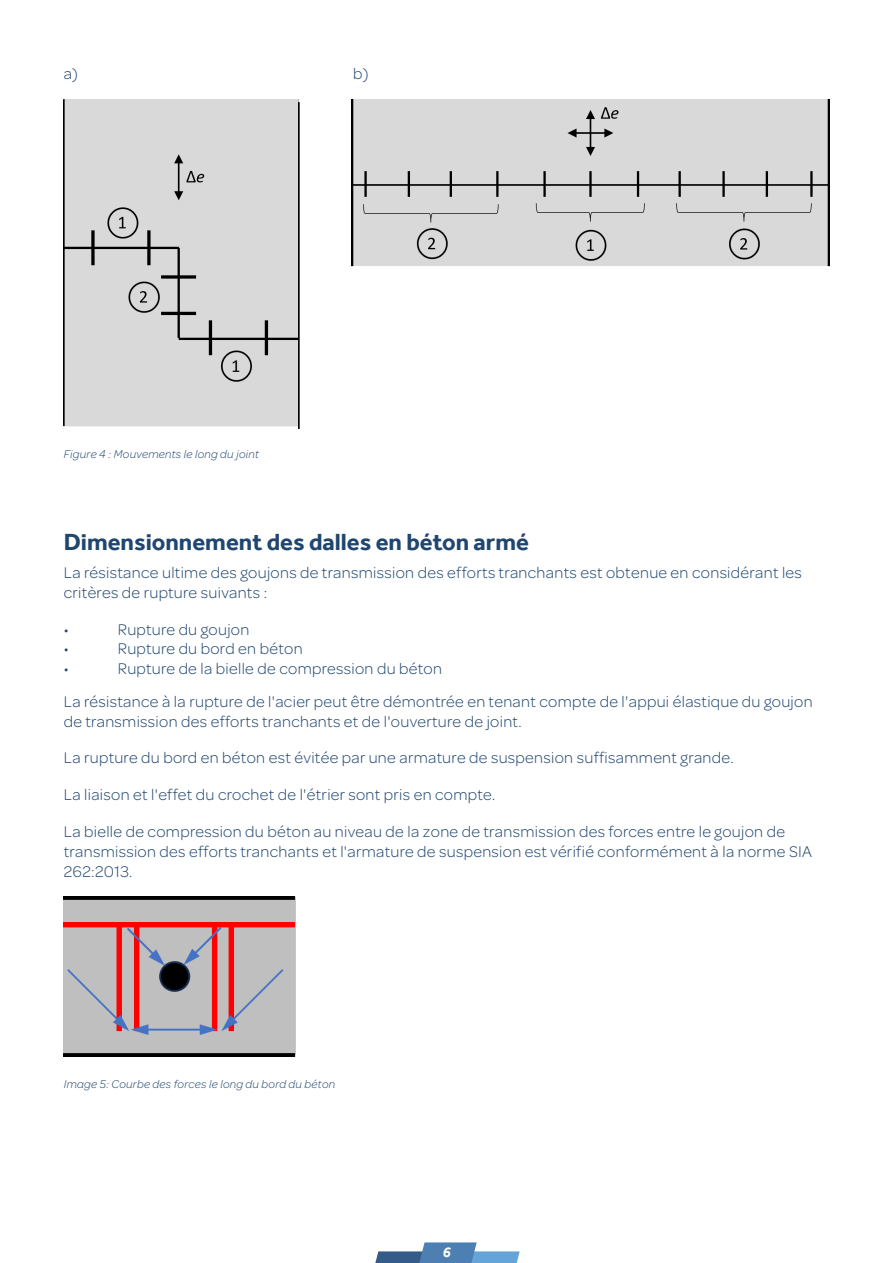
<style>
.page{position:relative;width:893px;height:1263px;background:#fff}
.page>*{position:absolute;margin:0;border:0;box-sizing:border-box;transform-origin:0 0}
.t1{font:700 24px "Effra";color:#204670}
.t2{font:300 16.5px/19.8px "Omnes";letter-spacing:.02em;color:#204670}
.t3{font:italic 700 15px "Effra";color:#fff}
.t4{font:italic 300 12px "Omnes";letter-spacing:.02em;color:#204670}
</style>
<div class="page">
<svg style="left:375px;top:1242px;width:145px;height:21px"></svg>
<div style="left:64px;top:100px;width:235px;height:330px;background:#d9d9d9"></div>
<div style="left:351px;top:100px;width:478px;height:166px;background:#d9d9d9"></div>
<img style="left:64px;top:897px;width:232px;height:160px">
<p class="t2" style="left:64px;top:63px;width:16px">a)</p>
<p class="t2" style="left:353px;top:63px;width:17px">b)</p>
<p class="t4" style="left:64px;top:446px;width:197px">Figure 4 : Mouvements le long du joint</p>
<h1 class="t1" style="left:64px;top:527px;width:467px">Dimensionnement des dalles en béton armé</h1>
<p class="t2" style="left:64px;top:562px;width:740px">La résistance ultime des goujons de transmission des efforts tranchants est obtenue en considérant les critères de rupture suivants :</p>
<p class="t2" style="left:64px;top:618px;width:6px">•</p>
<p class="t2" style="left:118px;top:618px;width:133px">Rupture du goujon</p>
<p class="t2" style="left:64px;top:638px;width:6px">•</p>
<p class="t2" style="left:118px;top:638px;width:186px">Rupture du bord en béton</p>
<p class="t2" style="left:64px;top:658px;width:6px">•</p>
<p class="t2" style="left:64px;top:651px;width:750px;line-height:32.5px;text-indent:54px">Rupture de la bielle de compression du béton<br>La résistance à la rupture de l'acier peut être démontrée en tenant compte de l'appui élastique du goujon</p>
<p class="t2" style="left:64px;top:710px;width:459px">de transmission des efforts tranchants et de l'ouverture de joint.</p>
<p class="t2" style="left:64px;top:747px;width:671px">La rupture du bord en béton est évitée par une armature de suspension suffisamment grande.</p>
<p class="t2" style="left:64px;top:784px;width:433px">La liaison et l'effet du crochet de l'étrier sont pris en compte.</p>
<p class="t2" style="left:64px;top:821px;width:750px">La bielle de compression du béton au niveau de la zone de transmission des forces entre le goujon de transmission des efforts tranchants et l'armature de suspension est vérifié conformément à la norme SIA<br>262:2013.</p>
<p class="t4" style="left:64px;top:1076px;width:273px">Image 5: Courbe des forces le long du bord du béton</p>
<p class="t3" style="left:442px;top:1243px;width:10px">6</p>
</div>
